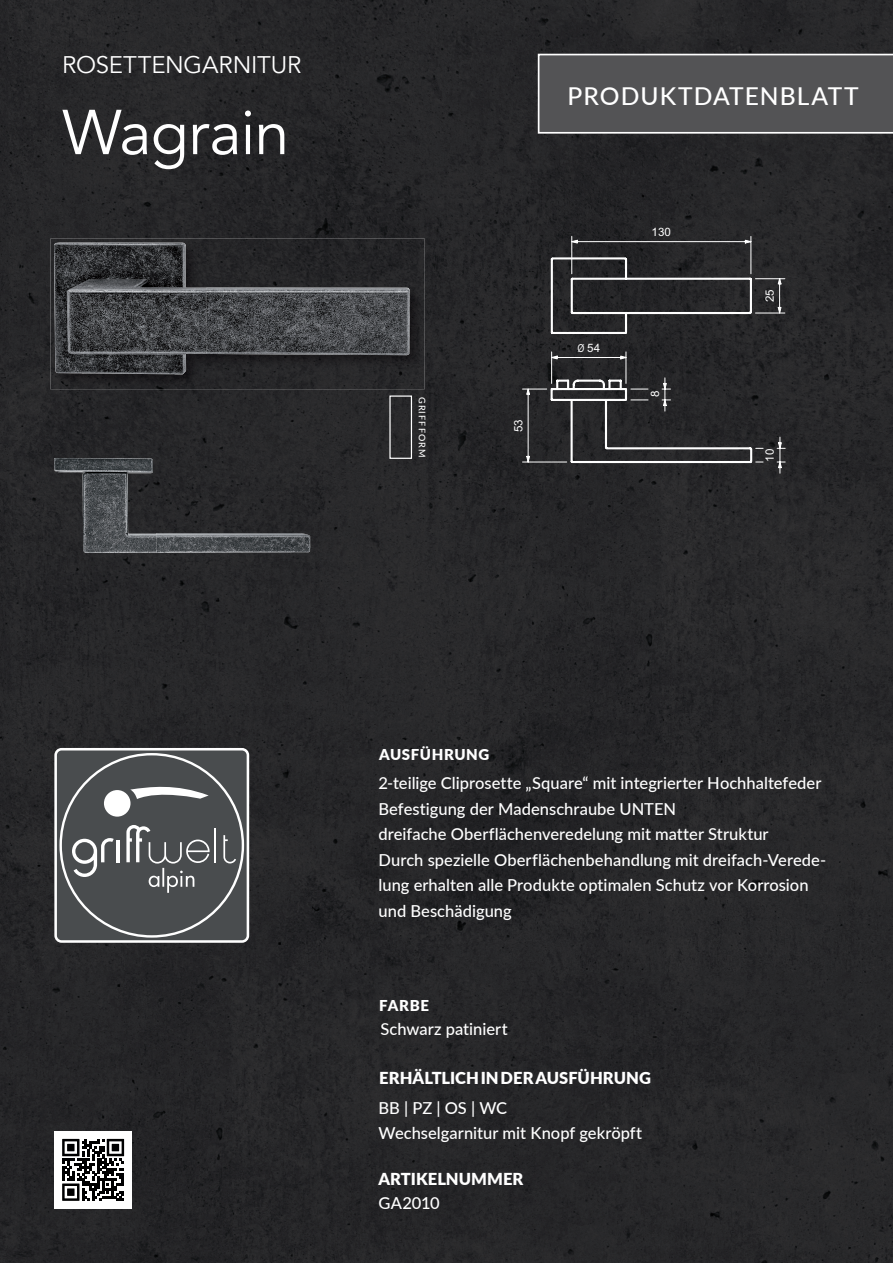
<style>
.page{position:relative;width:893px;height:1263px;background:#262629}
.page>*{position:absolute;margin:0;border:0;box-sizing:border-box;transform-origin:0 0}
.t1{font:62.7px "Avenir";letter-spacing:-.015em;color:#fff}
.t2{font:500 24.6px "Lato";letter-spacing:.045em;color:#fff}
.t3{font:24px "Avenir";letter-spacing:-.01em;color:#fff}
.t4{font:500 16.5px/25.5px "Lato";color:#fff}
.t5{font:900 16.5px "Lato";letter-spacing:.005em;color:#fff}
.t6{font:900 15px "Lato";letter-spacing:.045em;color:#fff}
.t7{font:11.55px "Arial";letter-spacing:-.015em;color:#fff}
.t8{font:500 9.15px "Lato";letter-spacing:.125em;color:#fff}
.s1{font-family:"Arial Narrow";font-size:10.8px}
</style>
<div class="page">
<div style="left:538px;top:54px;width:355px;height:80px;background:#535355"></div>
<img style="left:50px;top:239px;width:375px;height:150px">
<img style="left:54px;top:242px;width:153px;height:132px">
<img style="left:206px;top:287px;width:204px;height:68px">
<div style="left:389px;top:395px;width:23px;height:64px;border:1px solid #fff"></div>
<img style="left:54px;top:458px;width:102px;height:95px">
<img style="left:156px;top:533px;width:154px;height:20px">
<svg style="left:522px;top:236px;width:263px;height:237px;background:#323234"></svg>
<div style="left:56px;top:749px;width:192px;height:192px;background:#494c4e;border-radius:6px"></div>
<div style="left:54px;top:748px;width:195px;height:194px;border:3px solid #fff;border-radius:6px"></div>
<hr style="left:214px;top:828px;width:2px;height:34px;background:#fff">
<hr style="left:117px;top:840px;width:3px;height:22px;background:#fff">
<div style="left:104px;top:790px;width:27px;height:27px;background:#fff;border-radius:50%"></div>
<svg style="left:130px;top:786px;width:79px;height:13px"></svg>
<svg style="left:223px;top:835px;width:13px;height:28px"></svg>
<svg style="left:72px;top:838px;width:42px;height:39px"></svg>
<svg style="left:126px;top:825px;width:84px;height:68px"></svg>
<div style="left:54px;top:1131px;width:78px;height:77px;background:#fff"></div>
<svg style="left:62px;top:1139px;width:62px;height:62px"></svg>
<h3 class="t3" style="left:62px;top:50px;width:241px">ROSETTENGARNITUR</h3>
<h1 class="t1" style="left:62px;top:95px;width:229px">Wagrain</h1>
<p class="t8" style="left:429px;top:397px;width:63px;rotate:90deg">GRIFFFORM</p>
<h2 class="t2" style="left:568px;top:78px;width:293px">PRODUKTDATENBLATT</h2>
<p class="t7" style="left:511px;top:432px;width:14px;rotate:-90deg">53</p>
<p class="t7" style="left:578px;top:340px;width:24px"><span class="s1">Ø</span>54</p>
<p class="t7" style="left:651px;top:224px;width:21px">130</p>
<p class="t7" style="left:648px;top:397px;width:8px;rotate:-90deg">8</p>
<p class="t7" style="left:762px;top:302px;width:14px;rotate:-90deg">25</p>
<p class="t7" style="left:762px;top:480px;width:32px;rotate:-90deg">10 10</p>
<p class="t6" style="left:379px;top:743px;width:112px">AUSFÜHRUNG</p>
<p class="t4" style="left:378px;top:770px;width:449px">2-teilige Cliprosette „Square“ mit integrierter Hochhaltefeder Befestigung der Madenschraube UNTEN<br>dreifache Oberflächenveredelung mit matter Struktur<br>Durch spezielle Oberflächenbehandlung mit dreifach-Verede&shy;lung erhalten alle Produkte optimalen Schutz vor Korrosion und Beschädigung</p>
<p class="t6" style="left:379px;top:994px;width:51px">FARBE</p>
<p class="t4" style="left:380px;top:1016px;width:129px">Schwarz patiniert</p>
<p class="t5" style="left:379px;top:1066px;width:273px">ERHÄLTLICH IN DER AUSFÜHRUNG</p>
<p class="t4" style="left:378px;top:1094px;width:265px">BB | PZ | OS | WC<br>Wechselgarnitur mit Knopf gekröpft</p>
<p class="t5" style="left:378px;top:1166px;width:147px">ARTIKELNUMMER</p>
<p class="t4" style="left:378px;top:1189px;width:63px">GA2010</p>
</div>
